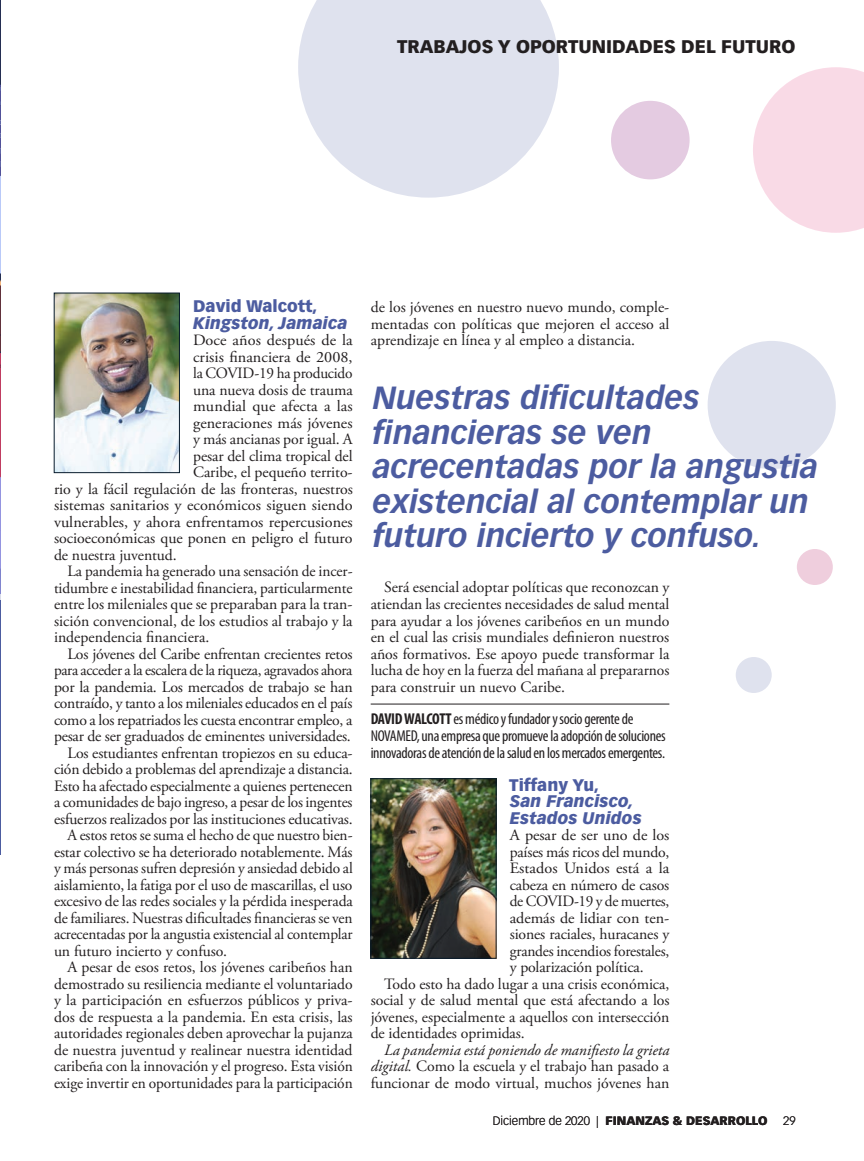
<style>
.page{position:relative;width:864px;height:1161px;background:#fff}
.page>*{position:absolute;margin:0;border:0;box-sizing:border-box;transform-origin:0 0}
.GLOBAL_-_Pull_Quote{font:italic 700 31.5px/34.5px "Vectora LT Std";color:#4c5ca0}
.GLOBAL_-_Feature_The{font:900 18px "Vectora LT Std";color:#231f20}
.GLOBAL_-_Subhead{font:italic 900 16.5px/16.5px "Vectora LT Std";color:#4c5ca0}
.GLOBAL_-_Body_Copy{font:15.75px/16.5px "Adobe Garamond Pro";letter-spacing:-.005em;color:#231f20;text-align:justify}
.GLOBAL_-_Author_Bio{font:condensed 15.75px/16.5px "Myriad Pro";letter-spacing:-.02em;color:#231f20}
.t1{font:900 12px "Vectora LT Std";color:#231f20}
.t2{font:300 12px "Vectora LT Std";color:#231f20}
.s1{font-style:normal}
.s2{font-weight:700}
.s3{font-style:italic}
.s4{font-weight:300}
</style>
<div class="page">
<hr style="left:0;top:600px;width:1px;height:255px;background:#4c5ca0">
<img style="left:56px;top:295px;width:122px;height:176px">
<div style="left:54px;top:293px;width:126px;height:180px;border:1px solid #091c2d"></div>
<hr style="left:371px;top:704px;width:298px;height:1px;background:#231f20">
<img style="left:373px;top:780px;width:121px;height:177px">
<div style="left:371px;top:778px;width:125px;height:181px;border:1px solid #091c2d"></div>
<svg style="left:0;top:0;width:1px;height:600px"></svg>
<div style="left:797px;top:549px;width:36px;height:36px;background:#efcedd;border-radius:50%"></div>
<div style="left:611px;top:101px;width:79px;height:78px;background:#e4cbe1;border-radius:50%"></div>
<svg style="left:753px;top:67px;width:111px;height:166px"></svg>
<svg style="left:298px;top:0;width:261px;height:198px;fill:#dfe2ee"></svg>
<div style="left:736px;top:657px;width:36px;height:36px;background:#dfe2ee;border-radius:50%"></div>
<div style="left:708px;top:341px;width:128px;height:128px;background:#dfe2ee;border-radius:50%"></div>
<p class="GLOBAL_-_Feature_The" style="left:397px;top:36px;width:400px">TRABAJOS Y OPORTUNIDADES DEL FUTURO</p>
<p class="GLOBAL_-_Subhead" style="left:193px;top:298px;width:156px"><span class="s1">David Walcott,<br></span>Kingston, Jamaica</p>
<p class="GLOBAL_-_Body_Copy" style="left:193px;top:332px;width:161px">Doce años después de la</p>
<p class="GLOBAL_-_Body_Copy" style="left:193px;top:349px;width:161px">crisis financiera de 2008,</p>
<p class="GLOBAL_-_Body_Copy" style="left:193px;top:365px;width:161px">la COVID-19 ha producido</p>
<p class="GLOBAL_-_Body_Copy" style="left:193px;top:382px;width:161px">una nueva dosis de trauma</p>
<p class="GLOBAL_-_Body_Copy" style="left:193px;top:398px;width:161px">mundial que afecta a las</p>
<p class="GLOBAL_-_Body_Copy" style="left:193px;top:415px;width:161px">generaciones más jóvenes</p>
<p class="GLOBAL_-_Body_Copy" style="left:193px;top:431px;width:161px">y más ancianas por igual. A</p>
<p class="GLOBAL_-_Body_Copy" style="left:193px;top:448px;width:161px">pesar del clima tropical del</p>
<p class="GLOBAL_-_Body_Copy" style="left:193px;top:464px;width:161px">Caribe, el pequeño territo-</p>
<p class="GLOBAL_-_Body_Copy" style="left:54px;top:481px;width:300px">rio y la fácil regulación de las fronteras, nuestros</p>
<p class="GLOBAL_-_Body_Copy" style="left:54px;top:497px;width:300px">sistemas sanitarios y económicos siguen siendo</p>
<p class="GLOBAL_-_Body_Copy" style="left:54px;top:514px;width:300px">vulnerables, y ahora enfrentamos repercusiones</p>
<p class="GLOBAL_-_Body_Copy" style="left:54px;top:530px;width:300px">socioeconómicas que ponen en peligro el futuro</p>
<p class="GLOBAL_-_Body_Copy" style="left:54px;top:547px;width:124px">de nuestra juventud.</p>
<p class="GLOBAL_-_Body_Copy" style="left:54px;top:563px;width:300px;text-indent:14px">La pandemia ha generado una sensación de incer&shy;tidumbre e inestabilidad financiera, particularmente entre los mileniales que se preparaban para la tran&shy;sición convencional, de los estudios al trabajo y la independencia financiera.</p>
<p class="GLOBAL_-_Body_Copy" style="left:54px;top:646px;width:300px;text-indent:13px">Los jóvenes del Caribe enfrentan crecientes retos para acceder a la escalera de la riqueza, agravados ahora por la pandemia. Los mercados de trabajo se han contraído, y tanto a los mileniales educados en el país como a los repatriados les cuesta encontrar empleo, a pesar de ser graduados de eminentes universidades.</p>
<p class="GLOBAL_-_Body_Copy" style="left:54px;top:745px;width:300px;text-indent:13px">Los estudiantes enfrentan tropiezos en su educa&shy;ción debido a problemas del aprendizaje a distancia.<br>Esto ha afectado especialmente a quienes pertenecen a comunidades de bajo ingreso, a pesar de los ingentes esfuerzos realizados por las instituciones educativas.</p>
<p class="GLOBAL_-_Body_Copy" style="left:54px;top:827px;width:300px;text-indent:14px">A estos retos se suma el hecho de que nuestro bien&shy;estar colectivo se ha deteriorado notablemente. Más y más personas sufren depresión y ansiedad debido al aislamiento, la fatiga por el uso de mascarillas, el uso excesivo de las redes sociales y la pérdida inesperada de familiares. Nuestras dificultades financieras se ven acrecentadas por la angustia existencial al contemplar un futuro incierto y confuso.</p>
<p class="GLOBAL_-_Body_Copy" style="left:54px;top:959px;width:300px;text-indent:13px">A pesar de esos retos, los jóvenes caribeños han demostrado su resiliencia mediante el voluntariado y la participación en esfuerzos públicos y priva&shy;dos de respuesta a la pandemia. En esta crisis, las autoridades regionales deben aprovechar la pujanza de nuestra juventud y realinear nuestra identidad caribeña con la innovación y el progreso. Esta visión exige invertir en oportunidades para la participación</p>
<p class="GLOBAL_-_Body_Copy" style="left:371px;top:299px;width:300px">de los jóvenes en nuestro nuevo mundo, comple&shy;mentadas con políticas que mejoren el acceso al aprendizaje en línea y al empleo a distancia.</p>
<p class="GLOBAL_-_Pull_Quote" style="left:373px;top:381px;width:447px">Nuestras dificultades financieras se ven acrecentadas por la angustia existencial al contemplar un futuro incierto y confuso.</p>
<p class="GLOBAL_-_Body_Copy" style="left:371px;top:580px;width:300px;text-indent:13px">Será esencial adoptar políticas que reconozcan y atiendan las crecientes necesidades de salud mental para ayudar a los jóvenes caribeños en un mundo en el cual las crisis mundiales definieron nuestros años formativos. Ese apoyo puede transformar la lucha de hoy en la fuerza del mañana al prepararnos para construir un nuevo Caribe.</p>
<p class="GLOBAL_-_Author_Bio" style="left:371px;top:711px;width:297px"><span class="s2">DAVID WALCOTT</span> es médico y fundador y socio gerente de<br>NOVAMED, una empresa que promueve la adopción de soluciones innovadoras de atención de la salud en los mercados emergentes.</p>
<p class="GLOBAL_-_Subhead" style="left:509px;top:776px;width:134px"><span class="s1">Tiffany Yu,<br></span>San Francisco,<br>Estados Unidos</p>
<p class="GLOBAL_-_Body_Copy" style="left:510px;top:827px;width:161px">A pesar de ser uno de los países más ricos del mundo, Estados Unidos está a la cabeza en número de casos de COVID-19 y de muertes, además de lidiar con ten&shy;siones raciales, huracanes y grandes incendios forestales, y polarización política.</p>
<p class="GLOBAL_-_Body_Copy" style="left:371px;top:976px;width:300px;text-indent:14px">Todo esto ha dado lugar a una crisis económica, social y de salud mental que está afectando a los jóvenes, especialmente a aquellos con intersección de identidades oprimidas.</p>
<p class="GLOBAL_-_Body_Copy" style="left:371px;top:1042px;width:300px;text-indent:13px"><span class="s3">La pandemia está poniendo de manifiesto la grieta digital.</span> Como la escuela y el trabajo han pasado a funcionar de modo virtual, muchos jóvenes han</p>
<p class="t1" style="left:493px;top:1113px;width:276px"><span class="s4">Diciembre de 2020 |</span> FINANZAS &amp; DESARROLLO</p>
<p class="t2" style="left:783px;top:1114px;width:14px">29</p>
</div>
